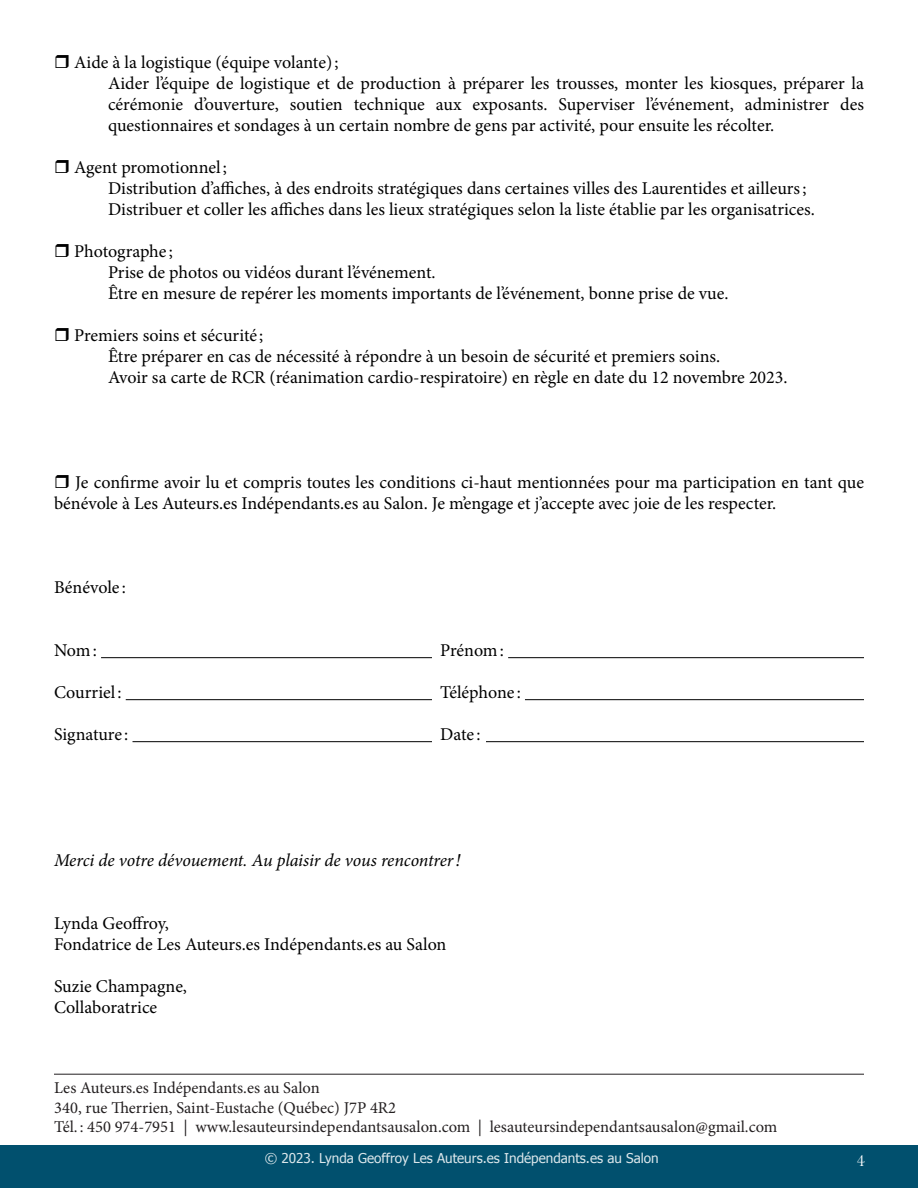
<style>
.page{position:relative;width:918px;height:1188px;background:#fff}
.page>*{position:absolute;margin:0;border:0;box-sizing:border-box;transform-origin:0 0}
.t1{font:18px/21px "Minion Pro";letter-spacing:-.005em;color:#000001;text-align:justify}
.t2{font:italic 18px "Minion Pro";letter-spacing:-.005em;color:#000001}
.t3{font:16.5px "Minion Pro";color:#231f20}
.t4{font:16.5px "Baskerville";color:#fff}
.t5{font:13.5px "Tahoma";color:#fff}
</style>
<div class="page">
<div style="left:0;top:1145px;width:918px;height:43px;background:#01506e"></div>
<hr style="left:101px;top:657px;width:331px;height:1px;background:#000001">
<hr style="left:508px;top:657px;width:356px;height:1px;background:#000001">
<hr style="left:126px;top:699px;width:306px;height:1px;background:#000001">
<hr style="left:525px;top:699px;width:339px;height:1px;background:#000001">
<hr style="left:133px;top:741px;width:299px;height:1px;background:#000001">
<hr style="left:486px;top:741px;width:378px;height:1px;background:#000001">
<hr style="left:54px;top:1074px;width:810px;height:1px;background:#231f20">
<p class="t1" style="left:74px;top:52px;width:266px">Aide à la logistique (équipe volante);</p>
<p class="t1" style="left:108px;top:73px;width:758px">Aider l’équipe de logistique et de production à préparer les trousses, monter les kiosques, préparer la cérémonie d’ouverture, soutien technique aux exposants. Superviser l’événement, administrer des questionnaires et sondages à un certain nombre de gens par activité, pour ensuite les récolter.</p>
<p class="t1" style="left:74px;top:157px;width:154px">Agent promotionnel;</p>
<p class="t1" style="left:108px;top:178px;width:700px">Distribution d’affiches, à des endroits stratégiques dans certaines villes des Laurentides et ailleurs;</p>
<p class="t1" style="left:108px;top:199px;width:708px">Distribuer et coller les affiches dans les lieux stratégiques selon la liste établie par les organisatrices.</p>
<p class="t1" style="left:74px;top:241px;width:100px">Photographe ;</p>
<p class="t1" style="left:108px;top:262px;width:329px">Prise de photos ou vidéos durant l’événement.</p>
<p class="t1" style="left:108px;top:283px;width:622px">Être en mesure de repérer les moments importants de l’événement, bonne prise de vue.</p>
<p class="t1" style="left:74px;top:325px;width:191px">Premiers soins et sécurité ;</p>
<p class="t1" style="left:108px;top:346px;width:614px">Être préparer en cas de nécessité à répondre à un besoin de sécurité et premiers soins.</p>
<p class="t1" style="left:108px;top:367px;width:681px">Avoir sa carte de RCR (réanimation cardio-respiratoire) en règle en date du 12 novembre 2023.</p>
<p class="t1" style="left:54px;top:472px;width:812px;text-indent:21px">Je confirme avoir lu et compris toutes les conditions ci-haut mentionnées pour ma participation en tant que bénévole à Les Auteurs.es Indépendants.es au Salon. Je m’engage et j’accepte avec joie de les respecter.</p>
<p class="t1" style="left:54px;top:577px;width:73px">Bénévole :</p>
<p class="t1" style="left:54px;top:640px;width:44px">Nom:</p>
<p class="t1" style="left:440px;top:640px;width:65px">Prénom:</p>
<p class="t1" style="left:54px;top:682px;width:69px">Courriel:</p>
<p class="t1" style="left:440px;top:682px;width:82px">Téléphone :</p>
<p class="t1" style="left:54px;top:724px;width:76px">Signature :</p>
<p class="t1" style="left:440px;top:724px;width:42px">Date :</p>
<p class="t2" style="left:54px;top:848px;width:408px">Merci de votre dévouement. Au plaisir de vous rencontrer!</p>
<p class="t1" style="left:54px;top:913px;width:116px">Lynda Geoffroy,</p>
<p class="t1" style="left:54px;top:934px;width:394px">Fondatrice de Les Auteurs.es Indépendants.es au Salon</p>
<p class="t1" style="left:54px;top:976px;width:134px">Suzie Champagne,</p>
<p class="t1" style="left:54px;top:997px;width:105px">Collaboratrice</p>
<p class="t3" style="left:54px;top:1077px;width:267px">Les Auteurs.es Indépendants.es au Salon</p>
<p class="t3" style="left:54px;top:1097px;width:343px">340, rue Therrien, Saint-Eustache (Québec) J7P 4R2</p>
<p class="t3" style="left:54px;top:1116px;width:725px">Tél. : 450 974-7951 | www.lesauteursindependantsausalon.com | lesauteursindependantsausalon@gmail.com</p>
<p class="t5" style="left:265px;top:1149px;width:396px">© 2023. Lynda Geoffroy Les Auteurs.es Indépendants.es au Salon</p>
<p class="t4" style="left:857px;top:1151px;width:10px">4</p>
</div>
